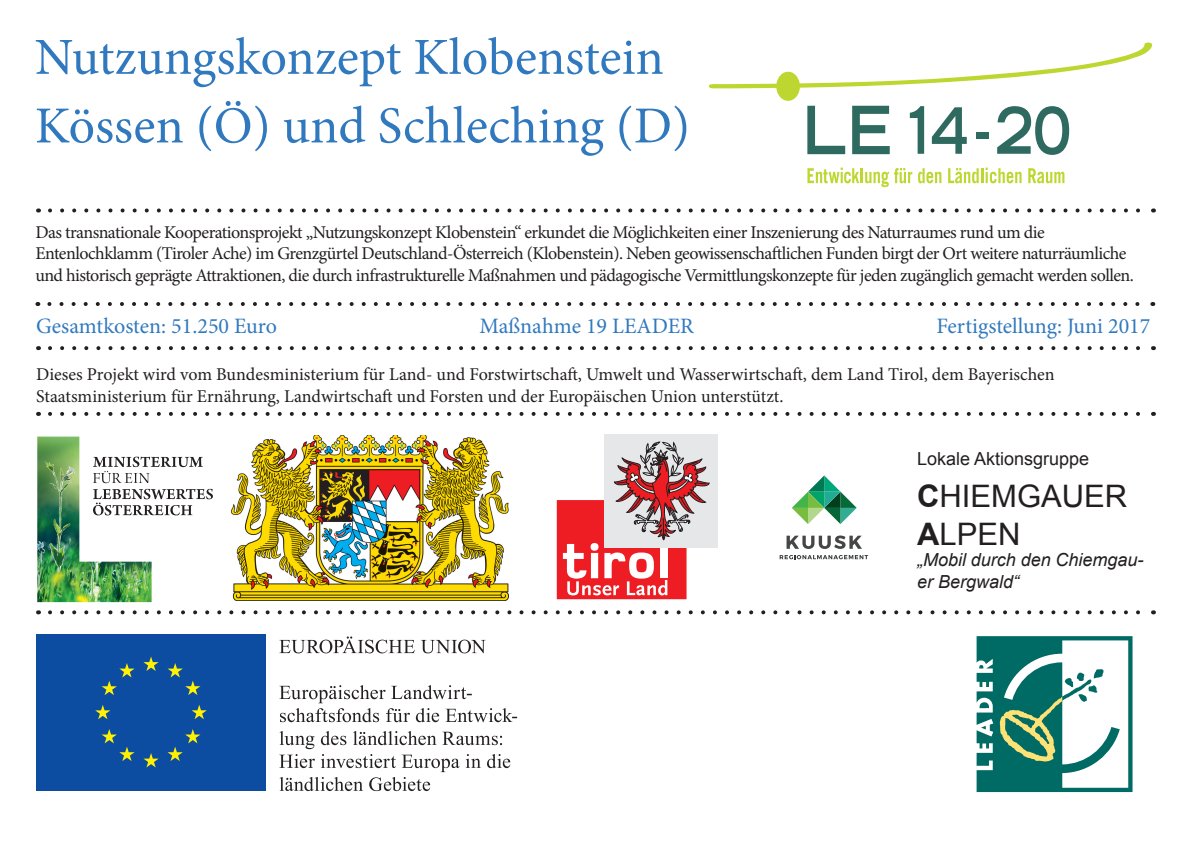
<style>
.page{position:relative;width:1191px;height:842px;background:#fff}
.page>*{position:absolute;margin:0;border:0;box-sizing:border-box;transform-origin:0 0}
.t1{font:52px "Minion Pro";color:#3179be}
.t2{font:31px "Arial";color:#231f20}
.t3{font:22px "Minion Pro";color:#3179be}
.t4{font:18px/21.6px "Minion Pro";letter-spacing:-.03em;color:#231f20}
.t5{font:18px/21.6px "Minion Pro";color:#231f20}
.t6{font:italic 18px/21.6px "Arial";color:#231f20}
.t7{font:18px "Arial";color:#231f20}
.s1{font-weight:700}
</style>
<div class="page">
<svg style="left:50px;top:610px;width:1090px;height:4px"></svg>
<svg style="left:50px;top:412px;width:1090px;height:4px"></svg>
<svg style="left:50px;top:346px;width:1090px;height:4px"></svg>
<svg style="left:50px;top:208px;width:1090px;height:4px"></svg>
<div style="left:36px;top:635px;width:230px;height:156px;background:#0d4da1"></div>
<svg style="left:143px;top:656px;width:16px;height:15px"></svg>
<svg style="left:102px;top:663px;width:32px;height:32px"></svg>
<svg style="left:95px;top:705px;width:15px;height:14px"></svg>
<svg style="left:102px;top:729px;width:33px;height:32px"></svg>
<svg style="left:143px;top:753px;width:16px;height:14px"></svg>
<svg style="left:167px;top:729px;width:33px;height:32px"></svg>
<svg style="left:192px;top:705px;width:15px;height:14px"></svg>
<svg style="left:168px;top:663px;width:32px;height:32px"></svg>
<svg style="left:279px;top:731px;width:231px;height:60px"></svg>
<svg style="left:279px;top:685px;width:238px;height:37px"></svg>
<svg style="left:279px;top:636px;width:206px;height:17px"></svg>
<svg style="left:976px;top:636px;width:156px;height:156px"></svg>
<svg style="left:807px;top:168px;width:52px;height:15px"></svg>
<hr style="left:860px;top:168px;width:3px;height:15px;background:#bed630">
<svg style="left:865px;top:168px;width:47px;height:19px"></svg>
<svg style="left:918px;top:168px;width:23px;height:15px"></svg>
<svg style="left:948px;top:168px;width:73px;height:15px"></svg>
<svg style="left:1028px;top:168px;width:36px;height:15px"></svg>
<svg style="left:709px;top:43px;width:443px;height:112px"></svg>
<svg style="left:49px;top:302px;width:1091px;height:4px"></svg>
<svg style="left:152px;top:457px;width:61px;height:58px"></svg>
<img style="left:37px;top:437px;width:115px;height:165px">
<img style="left:231px;top:436px;width:277px;height:165px">
<div style="left:604px;top:434px;width:114px;height:113px;background:#e6e7e9"></div>
<svg style="left:557px;top:441px;width:152px;height:158px"></svg>
<svg style="left:779px;top:555px;width:89px;height:4px"></svg>
<svg style="left:786px;top:535px;width:76px;height:14px"></svg>
<svg style="left:792px;top:475px;width:64px;height:49px"></svg>
<p class="t1" style="left:35px;top:22px;width:630px">Nutzungskonzept Klobenstein</p>
<p class="t1" style="left:35px;top:91px;width:657px">Kössen (Ö) und Schleching (D)</p>
<p class="t4" style="left:35px;top:221px;width:1100px">Das transnationale Kooperationsprojekt „Nutzungskonzept Klobenstein“ erkundet die Möglichkeiten einer Inszenierung des Naturraumes rund um die<br>Entenlochklamm (Tiroler Ache) im Grenzgürtel Deutschland-Österreich (Klobenstein). Neben geowissenschaftlichen Funden birgt der Ort weitere naturräumliche und historisch geprägte Attraktionen, die durch infrastrukturelle Maßnahmen und pädagogische Vermittlungskonzepte für jeden zugänglich gemacht werden sollen.</p>
<p class="t3" style="left:36px;top:311px;width:242px">Gesamtkosten: 51.250 Euro</p>
<p class="t3" style="left:479px;top:311px;width:216px">Maßnahme 19 LEADER</p>
<p class="t3" style="left:936px;top:311px;width:215px">Fertigstellung: Juni 2017</p>
<p class="t5" style="left:36px;top:364px;width:1020px">Dieses Projekt wird vom Bundesministerium für Land- und Forstwirtschaft, Umwelt und Wasserwirtschaft, dem Land Tirol, dem Bayerischen<br>Staatsministerium für Ernährung, Landwirtschaft und Forsten und der Europäischen Union unterstützt.</p>
<p class="t7" style="left:917px;top:446px;width:174px">Lokale Aktionsgruppe</p>
<p class="t2" style="left:917px;top:476px;width:212px"><span class="s1">C</span>HIEMGAUER</p>
<p class="t2" style="left:917px;top:513px;width:105px"><span class="s1">A</span>LPEN</p>
<p class="t6" style="left:917px;top:549px;width:228px">„Mobil durch den Chiemgau&shy;er Bergwald“</p>
</div>
